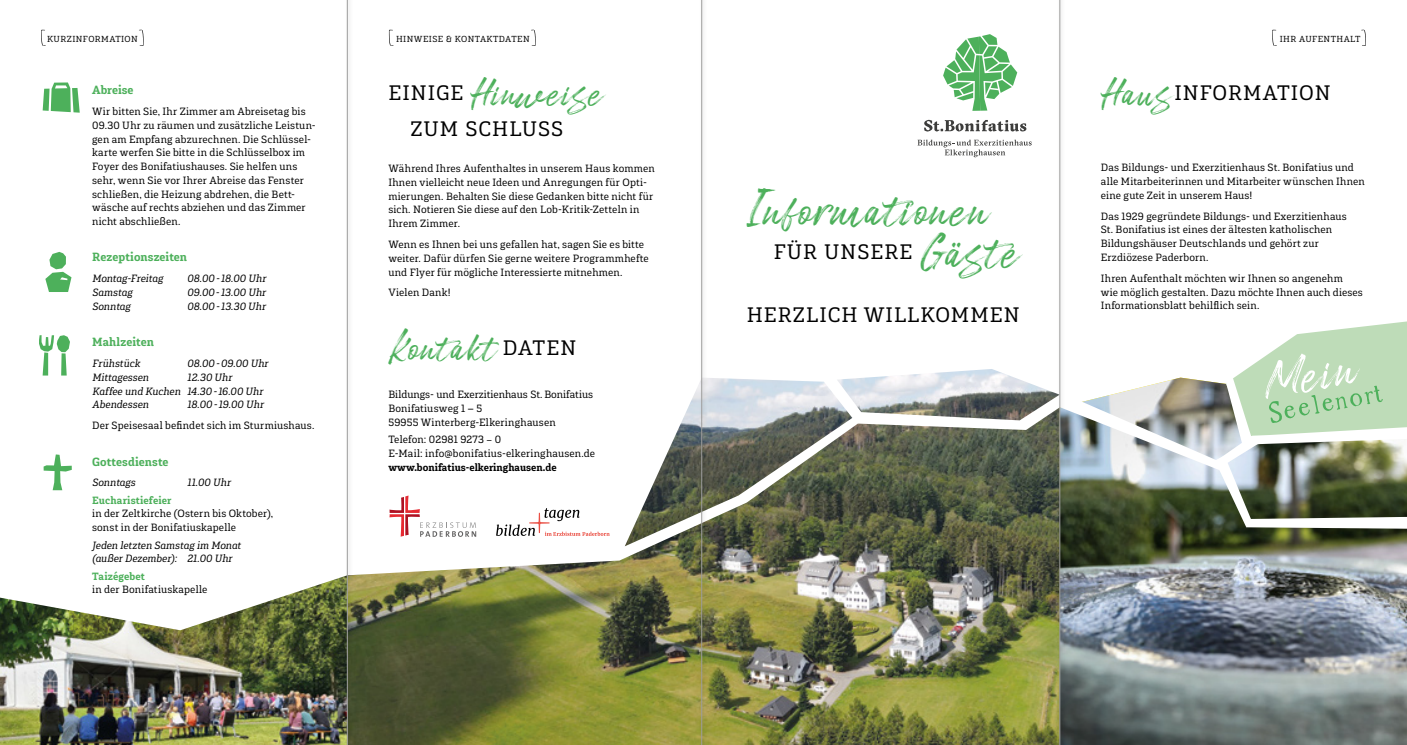
<style>
.page{position:relative;width:1407px;height:745px;background:#fff}
.page>*{position:absolute;margin:0;border:0;box-sizing:border-box;transform-origin:0 0}
.t1{font:48.88px "Freshline";color:#fff}
.t2{font:43.88px "Freshline";color:#4db05b}
.t3{font:42.88px "Freshline";letter-spacing:.005em;color:#4db05b}
.t4{font:35.5px "Freshline";color:#4db05b}
.t5{font:20.88px "Gaspo Slab";letter-spacing:.05em;color:#000}
.t6{font:900 11.88px "Gaspo Slab";letter-spacing:.005em;color:#4db05b}
.t7{font:10.5px/13.8px "Gaspo Slab";letter-spacing:.015em;color:#000}
.t8{font:italic 10.5px/13.8px "Gaspo Slab";letter-spacing:.01em;color:#000}
.t9{font:900 10.5px "Gaspo Slab";letter-spacing:.01em;color:#4db05b}
.t10{font:900 10.38px "Gaspo Slab";color:#000}
.t11{font:8.75px "Gaspo Slab";letter-spacing:.05em;color:#000}
.s1{font-family:"Gaspo Slab";font-size:20.88px;color:#000}
.s2{font-family:"Freshline";font-size:35.5px;color:#4db05b}
.s3{font-size:9.12px}
</style>
<div class="page">
<svg style="left:43px;top:82px;width:37px;height:31px"></svg>
<svg style="left:41px;top:30px;width:5px;height:16px"></svg>
<svg style="left:1272px;top:30px;width:5px;height:16px"></svg>
<svg style="left:139px;top:30px;width:5px;height:16px"></svg>
<svg style="left:1361px;top:30px;width:5px;height:16px"></svg>
<svg style="left:389px;top:30px;width:5px;height:16px"></svg>
<svg style="left:531px;top:30px;width:5px;height:16px"></svg>
<svg style="left:39px;top:335px;width:31px;height:40px"></svg>
<svg style="left:45px;top:252px;width:26px;height:40px"></svg>
<svg style="left:44px;top:454px;width:28px;height:36px"></svg>
<svg style="left:924px;top:120px;width:102px;height:11px"></svg>
<svg style="left:917px;top:139px;width:114px;height:18px"></svg>
<svg style="left:943px;top:34px;width:74px;height:77px"></svg>
<img style="left:1065px;top:528px;width:342px;height:216px">
<img style="left:688px;top:378px;width:149px;height:29px">
<img style="left:837px;top:369px;width:216px;height:38px">
<img style="left:353px;top:407px;width:704px;height:337px">
<svg style="left:389px;top:495px;width:87px;height:41px"></svg>
<svg style="left:496px;top:507px;width:114px;height:28px"></svg>
<img style="left:0;top:576px;width:344px;height:168px">
<img style="left:1053px;top:321px;width:354px;height:207px">
<div style="left:344px;top:0;width:9px;height:744px;background:#000;opacity:.61"></div>
<hr style="left:347px;top:0;width:1px;height:744px;background:#9d9d9c">
<div style="left:699px;top:0;width:8px;height:744px;background:#000;opacity:.61"></div>
<hr style="left:701px;top:0;width:1px;height:744px;background:#9d9d9c">
<div style="left:1057px;top:0;width:8px;height:744px;background:#000;opacity:.61"></div>
<hr style="left:1059px;top:0;width:1px;height:744px;background:#9d9d9c">
<p class="t11" style="left:47px;top:33px;width:92px">KURZINFORMATION</p>
<p class="t11" style="left:396px;top:33px;width:135px">HINWEISE &amp; KONTAKTDATEN</p>
<p class="t11" style="left:1279px;top:33px;width:82px">IHR AUFENTHALT</p>
<h3 class="t4" style="left:388px;top:68px;width:219px"><span class="s1">EINIGE</span> Hinweise</h3>
<h3 class="t5" style="left:1101px;top:79px;width:231px"><span class="s2">Haus</span>INFORMATION</h3>
<h3 class="t5" style="left:410px;top:115px;width:154px">ZUM SCHLUSS</h3>
<p class="t6" style="left:92px;top:82px;width:43px">Abreise</p>
<p class="t7" style="left:92px;top:104px;width:225px">Wir bitten Sie, Ihr Zimmer am Abreisetag bis 09.30 Uhr zu räumen und zusätzliche Leistun&shy;gen am Empfang abzurechnen. Die Schlüssel&shy;karte werfen Sie bitte in die Schlüsselbox im Foyer des Bonifatiushauses. Sie helfen uns sehr, wenn Sie vor Ihrer Abreise das Fenster schließen, die Heizung abdrehen, die Bett&shy;wäsche auf rechts abziehen und das Zimmer nicht abschließen.</p>
<p class="t6" style="left:92px;top:249px;width:96px">Rezeptionszeiten</p>
<p class="t8" style="left:92px;top:271px;width:72px">Montag-Freitag</p>
<p class="t8" style="left:187px;top:271px;width:80px">08.00-18.00 Uhr</p>
<p class="t8" style="left:92px;top:285px;width:42px">Samstag</p>
<p class="t8" style="left:187px;top:285px;width:80px">09.00-13.00 Uhr</p>
<p class="t8" style="left:92px;top:299px;width:40px">Sonntag</p>
<p class="t8" style="left:187px;top:299px;width:80px">08.00-13.30 Uhr</p>
<p class="t6" style="left:92px;top:334px;width:63px">Mahlzeiten</p>
<p class="t8" style="left:92px;top:356px;width:49px">Frühstück</p>
<p class="t8" style="left:187px;top:356px;width:83px">08.00-09.00 Uhr</p>
<p class="t8" style="left:92px;top:370px;width:58px">Mittagessen</p>
<p class="t7" style="left:1101px;top:160px;width:265px">Das Bildungs- und Exerzitienhaus St. Bonifatius und alle Mitarbeiterinnen und Mitarbeiter wünschen Ihnen eine gute Zeit in unserem Haus!</p>
<p class="t7" style="left:1101px;top:209px;width:248px">Das 1929 gegründete Bildungs- und Exerzitienhaus St. Bonifatius ist eines der ältesten katholischen Bildungshäuser Deutschlands und gehört zur Erzdiözese Paderborn.</p>
<p class="t7" style="left:1101px;top:271px;width:264px">Ihren Aufenthalt möchten wir Ihnen so angenehm<br>wie möglich gestalten. Dazu möchte Ihnen auch dieses<br>Informationsblatt behilflich sein.</p>
<p class="t7" style="left:388px;top:161px;width:268px">Während Ihres Aufenthaltes in unserem Haus kommen Ihnen vielleicht neue Ideen und Anregungen für Opti&shy;mierungen. Behalten Sie diese Gedanken bitte nicht für sich. Notieren Sie diese auf den Lob-Kritik-Zetteln in Ihrem Zimmer.</p>
<p class="t7" style="left:388px;top:237px;width:262px">Wenn es Ihnen bei uns gefallen hat, sagen Sie es bitte weiter. Dafür dürfen Sie gerne weitere Programmhefte und Flyer für mögliche Interessierte mitnehmen.</p>
<p class="t7" style="left:388px;top:285px;width:64px">Vielen Dank!</p>
<h2 class="t2" style="left:747px;top:179px;width:246px">Informationen</h2>
<h3 class="t5" style="left:774px;top:237px;width:140px">FÜR UNSERE</h3>
<h3 class="t3" style="left:921px;top:223px;width:103px">Gäste</h3>
<h3 class="t5" style="left:747px;top:301px;width:274px">HERZLICH WILLKOMMEN</h3>
<h3 class="t4" style="left:388px;top:323px;width:189px">Kontakt <span class="s1">DATEN</span></h3>
<p class="t7" style="left:388px;top:387px;width:206px">Bildungs- und Exerzitienhaus St. Bonifatius<br>Bonifatiusweg 1 – 5<br>59955 Winterberg-Elkeringhausen</p>
<p class="t7" style="left:388px;top:432px;width:208px">Telefon: 02981 9273 <span class="s3">–</span> 0<br>E-Mail: info@bonifatius-elkeringhausen.de</p>
<p class="t10" style="left:388px;top:460px;width:170px">www.bonifatius-elkeringhausen.de</p>
<h1 class="t1" style="left:1258px;top:347px;width:98px;rotate:-9deg">Mein</h1>
<p class="t8" style="left:92px;top:370px;width:173px;text-indent:95px">12.30 Uhr<br>Kaffee und Kuchen 14.30-16.00 Uhr<br>Abendessen</p>
<p class="t8" style="left:187px;top:397px;width:78px">18.00-19.00 Uhr</p>
<p class="t7" style="left:92px;top:418px;width:224px">Der Speisesaal befindet sich im Sturmiushaus.</p>
<p class="t6" style="left:92px;top:453px;width:78px">Gottesdienste</p>
<p class="t8" style="left:92px;top:475px;width:45px">Sonntags</p>
<p class="t8" style="left:187px;top:475px;width:45px">11.00 Uhr</p>
<p class="t9" style="left:92px;top:492px;width:81px">Eucharistiefeier</p>
<p class="t7" style="left:92px;top:506px;width:183px">in der Zeltkirche (Ostern bis Oktober), sonst in der Bonifatiuskapelle</p>
<p class="t8" style="left:92px;top:537px;width:150px">Jeden letzten Samstag im Monat (außer Dezember): 21.00 Uhr</p>
<p class="t9" style="left:92px;top:568px;width:54px">Taizégebet</p>
<p class="t7" style="left:92px;top:582px;width:117px">in der Bonifatiuskapelle</p>
</div>
